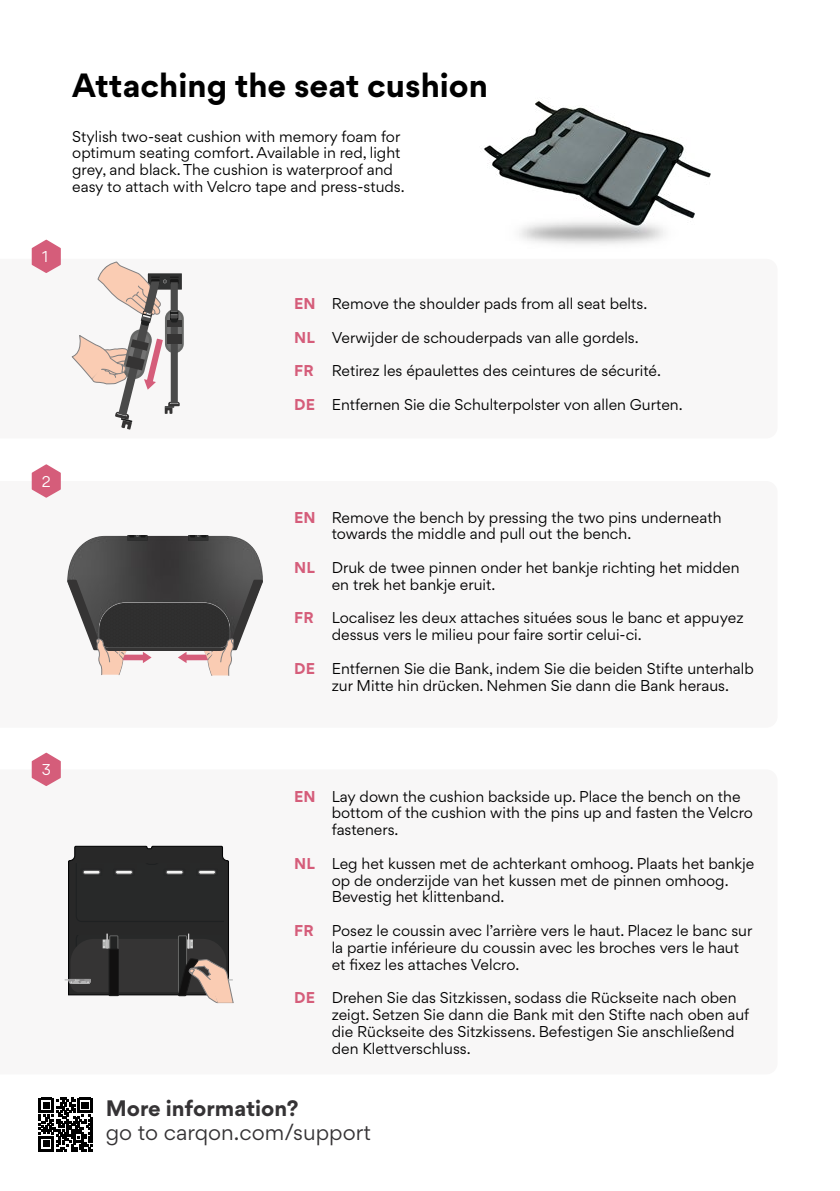
<style>
.page{position:relative;width:840px;height:1191px;background:#fff}
.page>*{position:absolute;margin:0;border:0;box-sizing:border-box;transform-origin:0 0}
.t1{font:700 30px "Gordita";color:#000}
.t2{font:20px "Gordita";color:#353335}
.t3{font:700 20px "Gordita";color:#353335}
.t4{font:14px/16.8px "Gordita";color:#000}
.t5{font:700 14px "Gordita";color:#d55d7a}
.t6{font:14px "Gordita";color:#fff}
</style>
<div class="page">
<svg style="left:39px;top:1097px;width:54px;height:54px"></svg>
<img style="left:480px;top:100px;width:231px;height:145px">
<svg style="left:72px;top:262px;width:112px;height:167px"></svg>
<img style="left:67px;top:536px;width:196px;height:43px">
<svg style="left:188px;top:536px;width:20px;height:4px"></svg>
<svg style="left:127px;top:536px;width:20px;height:4px"></svg>
<svg style="left:67px;top:579px;width:196px;height:96px"></svg>
<svg style="left:65px;top:845px;width:168px;height:158px;background:#474544"></svg>
<svg style="left:32px;top:240px;width:29px;height:33px"></svg>
<svg style="left:32px;top:464px;width:29px;height:34px"></svg>
<svg style="left:32px;top:752px;width:29px;height:34px"></svg>
<p class="t6" style="left:42px;top:246px;width:8px">1</p>
<h1 class="t1" style="left:72px;top:61px;width:417px">Attaching the seat cushion</h1>
<p class="t4" style="left:72px;top:128px;width:334px">Stylish two-seat cushion with memory foam for optimum seating comfort. Available in red, light grey, and black. The cushion is waterproof and easy to attach with Velcro tape and press-studs.</p>
<p class="t5" style="left:294px;top:292px;width:23px">EN</p>
<p class="t5" style="left:294px;top:326px;width:22px">NL</p>
<p class="t5" style="left:294px;top:359px;width:21px">FR</p>
<p class="t5" style="left:294px;top:393px;width:22px">DE</p>
<p class="t4" style="left:331px;top:295px;width:317px">Remove the shoulder pads from all seat belts.</p>
<p class="t4" style="left:331px;top:328px;width:308px">Verwijder de schouderpads van alle gordels.</p>
<p class="t4" style="left:331px;top:362px;width:330px">Retirez les épaulettes des ceintures de sécurité.</p>
<p class="t4" style="left:331px;top:396px;width:352px">Entfernen Sie die Schulterpolster von allen Gurten.</p>
<p class="t6" style="left:42px;top:471px;width:10px">2</p>
<p class="t5" style="left:294px;top:506px;width:23px">EN</p>
<p class="t5" style="left:294px;top:556px;width:22px">NL</p>
<p class="t5" style="left:294px;top:607px;width:21px">FR</p>
<p class="t5" style="left:294px;top:657px;width:22px">DE</p>
<p class="t4" style="left:331px;top:508px;width:391px">Remove the bench by pressing the two pins underneath towards the middle and pull out the bench.</p>
<p class="t4" style="left:331px;top:559px;width:409px">Druk de twee pinnen onder het bankje richting het midden en trek het bankje eruit.</p>
<p class="t4" style="left:331px;top:609px;width:413px">Localisez les deux attaches situées sous le banc et appuyez dessus vers le milieu pour faire sortir celui-ci.</p>
<p class="t4" style="left:331px;top:660px;width:423px">Entfernen Sie die Bank, indem Sie die beiden Stifte unterhalb zur Mitte hin drücken. Nehmen Sie dann die Bank heraus.</p>
<p class="t6" style="left:42px;top:759px;width:11px">3</p>
<p class="t5" style="left:294px;top:785px;width:23px">EN</p>
<p class="t5" style="left:294px;top:852px;width:22px">NL</p>
<p class="t5" style="left:294px;top:919px;width:21px">FR</p>
<p class="t5" style="left:294px;top:986px;width:22px">DE</p>
<p class="t4" style="left:331px;top:787px;width:422px">Lay down the cushion backside up. Place the bench on the bottom of the cushion with the pins up and fasten the Velcro fasteners.</p>
<p class="t4" style="left:331px;top:854px;width:424px">Leg het kussen met de achterkant omhoog. Plaats het bankje op de onderzijde van het kussen met de pinnen omhoog.<br>Bevestig het klittenband.</p>
<p class="t4" style="left:331px;top:922px;width:422px">Posez le coussin avec l’arrière vers le haut. Placez le banc sur la partie inférieure du coussin avec les broches vers le haut et fixez les attaches Velcro.</p>
<p class="t4" style="left:331px;top:989px;width:419px">Drehen Sie das Sitzkissen, sodass die Rückseite nach oben zeigt. Setzen Sie dann die Bank mit den Stifte nach oben auf die Rückseite des Sitzkissens. Befestigen Sie anschließend den Klettverschluss.</p>
<h2 class="t3" style="left:106px;top:1092px;width:194px">More information?</h2>
<h2 class="t2" style="left:106px;top:1117px;width:266px">go to carqon.com/support</h2>
</div>
